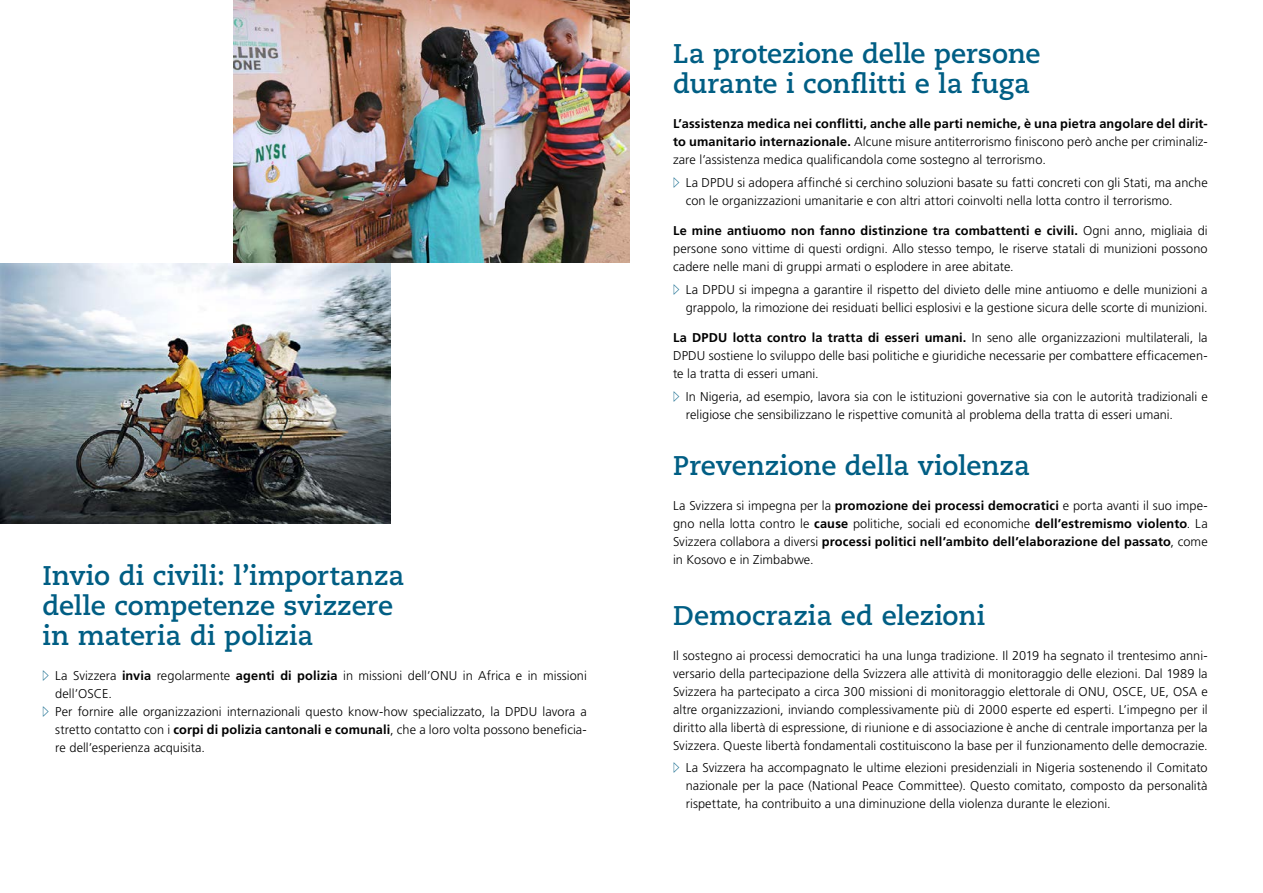
<style>
.page{position:relative;width:1263px;height:893px;background:#fff}
.page>*{position:absolute;margin:0;border:0;box-sizing:border-box;transform-origin:0 0}
.Titel_violet{font:700 27px/30px "Caecilia LT Pro 75";color:#005e84}
.Fliesstext_ohne_A{font:300 12.75px/18px "Frutiger LT Pro";letter-spacing:.005em;color:#000;text-align:justify}
.Fliesstext{font:300 12.75px/18px "Frutiger LT Pro";letter-spacing:.005em;color:#000;text-align:justify}
.s1{font-weight:700}
</style>
<div class="page">
<img style="left:0;top:263px;width:391px;height:260px">
<img style="left:233px;top:0;width:396px;height:263px">
<p class="Titel_violet" style="left:43px;top:560px;width:363px">Invio di civili: l’importanza delle competenze svizzere in materia di polizia</p>
<p class="Fliesstext_ohne_A" style="left:55px;top:667px;width:533px">La Svizzera <span class="s1">invia</span> regolarmente <span class="s1">agenti di polizia</span> in missioni dell’ONU in Africa e in missioni dell’OSCE.</p>
<p class="Fliesstext_ohne_A" style="left:55px;top:703px;width:533px">Per fornire alle organizzazioni internazionali questo know-how specializzato, la DPDU lavora a stretto contatto con i <span class="s1">corpi di polizia cantonali e comunali</span>, che a loro volta possono beneficia&shy;re dell’esperienza acquisita.</p>
<p class="Titel_violet" style="left:673px;top:38px;width:369px">La protezione delle persone durante i conflitti e la fuga</p>
<p class="Fliesstext_ohne_A" style="left:673px;top:115px;width:536px"><span class="s1">L’assistenza medica nei conflitti, anche alle parti nemiche, è una pietra angolare del dirit&shy;to umanitario internazionale.</span> Alcune misure antiterrorismo finiscono però anche per criminaliz&shy;zare l’assistenza medica qualificandola come sostegno al terrorismo.</p>
<p class="Fliesstext_ohne_A" style="left:686px;top:173px;width:523px">La DPDU si adopera affinché si cerchino soluzioni basate su fatti concreti con gli Stati, ma anche con le organizzazioni umanitarie e con altri attori coinvolti nella lotta contro il terrorismo.</p>
<p class="Fliesstext_ohne_A" style="left:673px;top:222px;width:536px"><span class="s1">Le mine antiuomo non fanno distinzione tra combattenti e civili.</span> Ogni anno, migliaia di persone sono vittime di questi ordigni. Allo stesso tempo, le riserve statali di munizioni possono cadere nelle mani di gruppi armati o esplodere in aree abitate.</p>
<p class="Fliesstext_ohne_A" style="left:686px;top:280px;width:523px">La DPDU si impegna a garantire il rispetto del divieto delle mine antiuomo e delle munizioni a grappolo, la rimozione dei residuati bellici esplosivi e la gestione sicura delle scorte di munizioni.</p>
<p class="Fliesstext_ohne_A" style="left:673px;top:329px;width:536px"><span class="s1">La DPDU lotta contro la tratta di esseri umani.</span> In seno alle organizzazioni multilaterali, la DPDU sostiene lo sviluppo delle basi politiche e giuridiche necessarie per combattere efficacemen&shy;te la tratta di esseri umani.</p>
<p class="Fliesstext_ohne_A" style="left:686px;top:387px;width:523px">In Nigeria, ad esempio, lavora sia con le istituzioni governative sia con le autorità tradizionali e religiose che sensibilizzano le rispettive comunità al problema della tratta di esseri umani.</p>
<p class="Titel_violet" style="left:673px;top:450px;width:358px">Prevenzione della violenza</p>
<p class="Fliesstext" style="left:673px;top:497px;width:536px">La Svizzera si impegna per la <span class="s1">promozione dei processi democratici</span> e porta avanti il suo impe&shy;gno nella lotta contro le <span class="s1">cause</span> politiche, sociali ed economiche <span class="s1">dell’estremismo violento</span>. La Svizzera collabora a diversi <span class="s1">processi politici nell’ambito dell’elaborazione del passato</span>, come in Kosovo e in Zimbabwe.</p>
<p class="Titel_violet" style="left:673px;top:600px;width:314px">Democrazia ed elezioni</p>
<p class="Fliesstext_ohne_A" style="left:673px;top:647px;width:536px">Il sostegno ai processi democratici ha una lunga tradizione. Il 2019 ha segnato il trentesimo anni&shy;versario della partecipazione della Svizzera alle attività di monitoraggio delle elezioni. Dal 1989 la Svizzera ha partecipato a circa 300 missioni di monitoraggio elettorale di ONU, OSCE, UE, OSA e altre organizzazioni, inviando complessivamente più di 2000 esperte ed esperti. L’impegno per il diritto alla libertà di espressione, di riunione e di associazione è anche di centrale importanza per la Svizzera. Queste libertà fondamentali costituiscono la base per il funzionamento delle democrazie.</p>
<p class="Fliesstext_ohne_A" style="left:686px;top:759px;width:523px">La Svizzera ha accompagnato le ultime elezioni presidenziali in Nigeria sostenendo il Comitato nazionale per la pace (National Peace Committee). Questo comitato, composto da personalità rispettate, ha contribuito a una diminuzione della violenza durante le elezioni.</p>
</div>
